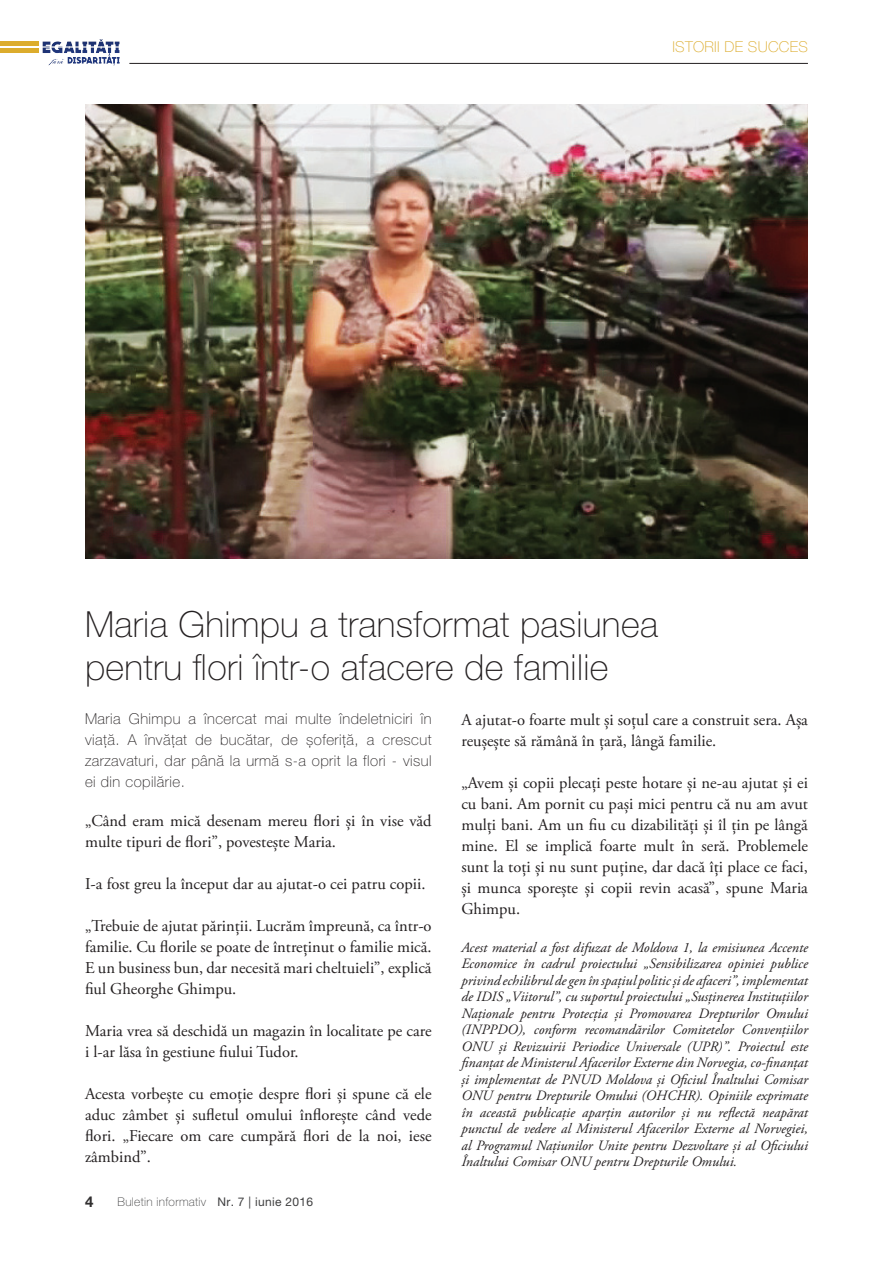
<style>
.page{position:relative;width:893px;height:1263px;background:#fff}
.page>*{position:absolute;margin:0;border:0;box-sizing:border-box;transform-origin:0 0}
.t1{font:100 36px/43.2px "Helvetica Neue LT Pro";letter-spacing:.01em;color:#231f20}
.t2{font:16.5px/21px "Adobe Garamond Pro";color:#231f20}
.t3{font:100 15px/21px "Helvetica Neue LT Pro";letter-spacing:.03em;color:#231f20;text-align:justify}
.t4{font:100 15px "Helvetica Neue LT Pro";letter-spacing:.02em;color:#dcac2d}
.t5{font:700 15px "Helvetica Neue LT Pro";color:#312f30}
.t6{font:italic 14.25px/16.5px "Adobe Garamond Pro";color:#231f20;text-align:justify}
.t7{font:100 12px "Helvetica Neue LT Pro";letter-spacing:.025em;color:#3e3e3f}
.s1{font-weight:400}
</style>
<div class="page">
<hr style="left:129px;top:63px;width:679px;height:1px;background:#231f20">
<div style="left:41px;top:39px;width:80px;height:27px;background:#231f20;opacity:.24"></div>
<div style="left:0;top:41px;width:39px;height:5px;background:#dcac2d"></div>
<hr style="left:0;top:49px;width:39px;height:4px;background:#dcac2d">
<img style="left:85px;top:104px;width:723px;height:454px">
<p class="t4" style="left:672px;top:38px;width:135px">Istorii de succes</p>
<h1 class="t1" style="left:85px;top:602px;width:574px">Maria Ghimpu a transformat pasiunea pentru flori într-o afacere de familie</h1>
<p class="t3" style="left:85px;top:708px;width:348px">Maria Ghimpu a încercat mai multe îndeletniciri în viață. A învățat de bucătar, de șoferiță, a crescut zarzavaturi, dar până la urmă s-a oprit la flori - visul ei din copilărie.</p>
<p class="t2" style="left:85px;top:811px;width:348px">„Când eram mică desenam mereu flori și în vise văd multe tipuri de flori”, povestește Maria.</p>
<p class="t2" style="left:85px;top:874px;width:342px">I-a fost greu la început dar au ajutat-o cei patru copii.</p>
<p class="t2" style="left:85px;top:916px;width:348px;text-align:justify">„Trebuie de ajutat părinții. Lucrăm împreună, ca într-o familie. Cu florile se poate de întreținut o familie mică.<br>E un business bun, dar necesită mari cheltuieli”, explică fiul Gheorghe Ghimpu.</p>
<p class="t2" style="left:85px;top:1021px;width:348px">Maria vrea să deschidă un magazin în localitate pe care i l-ar lăsa în gestiune fiului Tudor.</p>
<p class="t2" style="left:85px;top:1084px;width:348px;text-align:justify">Acesta vorbește cu emoție despre flori și spune că ele aduc zâmbet și sufletul omului înflorește când vede flori. „Fiecare om care cumpără flori de la noi, iese zâmbind”.</p>
<p class="t5" style="left:85px;top:1192px;width:10px">4</p>
<p class="t7" style="left:117px;top:1195px;width:197px">Buletin informativ <span class="s1">Nr. 7 | iunie 2016</span></p>
<p class="t2" style="left:461px;top:710px;width:348px">A ajutat-o foarte mult și soțul care a construit sera. Așa reușește să rămână în țară, lângă familie.</p>
<p class="t2" style="left:461px;top:773px;width:348px;text-align:justify">„Avem și copii plecați peste hotare și ne-au ajutat și ei cu bani. Am pornit cu pași mici pentru că nu am avut mulți bani. Am un fiu cu dizabilități și îl țin pe lângă mine. El se implică foarte mult în seră. Problemele sunt la toți și nu sunt puține, dar dacă îți place ce faci, și munca sporește și copii revin acasă”, spune Maria Ghimpu.</p>
<p class="t6" style="left:461px;top:939px;width:348px">Acest material a fost difuzat de Moldova 1, la emisiunea Accente Economice în cadrul proiectului „Sensibilizarea opiniei publice privind echilibrul de gen în spațiul politic și de afaceri”, implementat de IDIS „Viitorul”, cu suportul proiectului „Susținerea Instituțiilor Naționale pentru Protecția și Promovarea Drepturilor Omului (INPPDO), conform recomandărilor Comitetelor Convențiilor ONU și Revizuirii Periodice Universale (UPR)”. Proiectul este finanțat de Ministerul Afacerilor Externe din Norvegia, co‐finanțat și implementat de PNUD Moldova și Oficiul Înaltului Comisar ONU pentru Drepturile Omului (OHCHR). Opiniile exprimate în această publicație aparţin autorilor și nu reflectă neapărat punctul de vedere al Ministerul Afacerilor Externe al Norvegiei, al Programul Naţiunilor Unite pentru Dezvoltare și al Oficiului Înaltului Comisar ONU pentru Drepturile Omului.</p>
</div>
